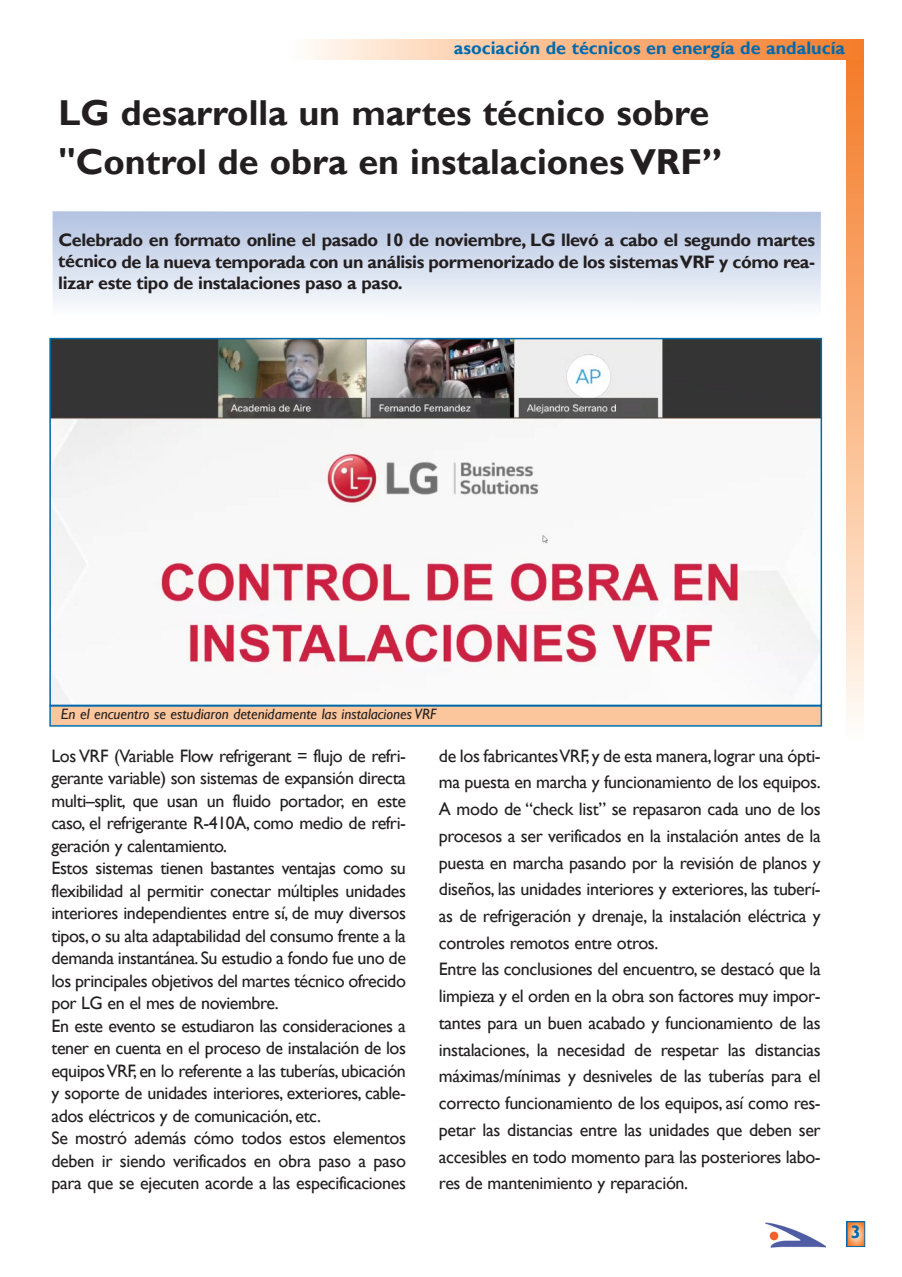
<style>
.page{position:relative;width:902px;height:1277px;background:#fff}
.page>*{position:absolute;margin:0;border:0;box-sizing:border-box;transform-origin:0 0}
.t1{font:700 36px/48px "Gill Sans";color:#231f20}
.t2{font:18px/22.5px "Gill Sans";letter-spacing:-.02em;color:#231f20}
.t3{font:700 18px/21.6px "Gill Sans";letter-spacing:-.025em;color:#231f20;text-align:justify}
.t4{font:700 18px "Gill Sans";color:#006aad}
.t5{font:italic 15px "Gill Sans";color:#231f20}
</style>
<div class="page">
<img style="left:765px;top:1222px;width:60px;height:25px">
<svg style="left:848px;top:1223px;width:15px;height:21px"></svg>
<div style="left:846px;top:1221px;width:19px;height:25px;border:1px solid #006aad"></div>
<div style="left:846px;top:60px;width:17px;height:680px;background:linear-gradient(to bottom,#f47924,#fffaf3)"></div>
<div style="left:289px;top:40px;width:574px;height:20px;background:linear-gradient(to right,#fffbf4,#f47a25)"></div>
<svg style="left:53px;top:211px;width:767px;height:94px;background:#d2dbed"></svg>
<div style="left:51px;top:706px;width:769px;height:19px;background:#fbc69c"></div>
<div style="left:49px;top:705px;width:773px;height:21px;border:2px solid #006aad"></div>
<img style="left:52px;top:341px;width:767px;height:362px">
<div style="left:49px;top:338px;width:773px;height:368px;border:2px solid #006aad"></div>
<p class="t4" style="left:454px;top:37px;width:393px">asociación de técnicos en energía de andalucía</p>
<h1 class="t1" style="left:58px;top:89px;width:665px">LG desarrolla un martes técnico sobre "Control de obra en instalaciones VRF”</h1>
<p class="t3" style="left:58px;top:229px;width:758px">Celebrado en formato online el pasado 10 de noviembre, LG llevó a cabo el segundo martes técnico de la nueva temporada con un análisis pormenorizado de los sistemasVRF y cómo rea&shy;lizar este tipo de instalaciones paso a paso.</p>
<p class="t5" style="left:61px;top:705px;width:377px">En el encuentro se estudiaron detenidamente las instalaciones VRF</p>
<p class="t2" style="left:51px;top:744px;width:356px">Los VRF (Variable Flow refrigerant = flujo de refri&shy;gerante variable) son sistemas de expansión directa multi–split, que usan un fluido portador, en este caso, el refrigerante R-410A, como medio de refri&shy;geración y calentamiento.<br>Estos sistemas tienen bastantes ventajas como su flexibilidad al permitir conectar múltiples unidades interiores independientes entre sí, de muy diversos tipos,o su alta adaptabilidad del consumo frente a la demanda instantánea. Su estudio a fondo fue uno de los principales objetivos del martes técnico ofrecido por LG en el mes de noviembre.<br>En este evento se estudiaron las consideraciones a tener en cuenta en el proceso de instalación de los equiposVRF, en lo referente a las tuberías, ubicación y soporte de unidades interiores, exteriores, cable&shy;ados eléctricos y de comunicación, etc.<br>Se mostró además cómo todos estos elementos deben ir siendo verificados en obra paso a paso para que se ejecuten acorde a las especificaciones</p>
<p class="t2" style="left:439px;top:741px;width:383px;line-height:26.7px">de los fabricantesVRF,y de esta manera,lograr una ópti&shy;ma puesta en marcha y funcionamiento de los equipos.<br>A modo de “check list” se repasaron cada uno de los procesos a ser verificados en la instalación antes de la puesta en marcha pasando por la revisión de planos y diseños, las unidades interiores y exteriores, las tuberí&shy;as de refrigeración y drenaje, la instalación eléctrica y controles remotos entre otros.<br>Entre las conclusiones del encuentro, se destacó que la limpieza y el orden en la obra son factores muy impor&shy;tantes para un buen acabado y funcionamiento de las instalaciones, la necesidad de respetar las distancias máximas/mínimas y desniveles de las tuberías para el correcto funcionamiento de los equipos, así como res&shy;petar las distancias entre las unidades que deben ser accesibles en todo momento para las posteriores labo&shy;res de mantenimiento y reparación.</p>
<p class="t4" style="left:851px;top:1221px;width:11px">3</p>
</div>
